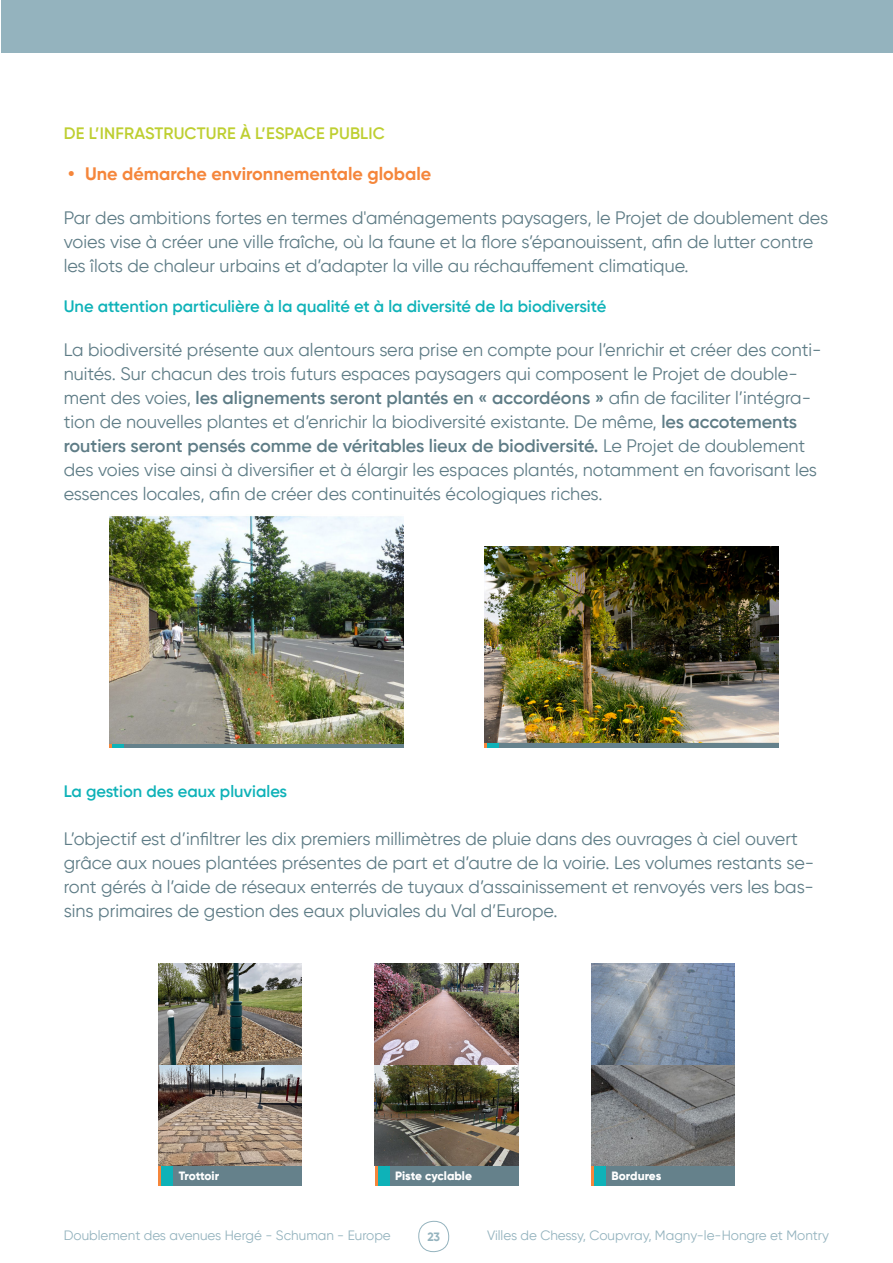
<style>
.page{position:relative;width:893px;height:1263px;background:#fff}
.page>*{position:absolute;margin:0;border:0;box-sizing:border-box;transform-origin:0 0}
.Texte_de_base{font:18px/24px "Gilroy";color:#5e7c86}
.t1{font:700 18px "Gilroy";color:#f5863b}
._5_Sous_Sous_Titre_turquoise{font:600 16.5px "Gilroy";color:#0eb2b8}
._3_Sous_Sous_Titre_Vert{font:600 16.5px "Gilroy";letter-spacing:.01em;color:#becf31}
.t2{font:13.5px "Gilroy";color:#94b3be}
.Infos_images{font:800 12px "Gilroy";letter-spacing:-.005em;color:#fff}
.t3{font:700 12px "Gilroy";color:#94b3be}
.s1{font-weight:600}
</style>
<div class="page">
<hr style="left:0;top:0;width:1px;height:52px;background:#94b3be">
<div style="left:418px;top:1221px;width:31px;height:31px;border:1px solid #94b3be;border-radius:15px"></div>
<div style="left:1px;top:0;width:892px;height:52px;background:#94b3be"></div>
<hr style="left:110px;top:744px;width:294px;height:4px;background:#65818b">
<hr style="left:110px;top:744px;width:14px;height:4px;background:#0eb2b8">
<svg style="left:109px;top:744px;width:3px;height:4px"></svg>
<img style="left:109px;top:515px;width:295px;height:229px">
<div style="left:484px;top:742px;width:294px;height:6px;background:#65818b"></div>
<div style="left:484px;top:742px;width:14px;height:6px;background:#0eb2b8"></div>
<svg style="left:484px;top:742px;width:3px;height:6px"></svg>
<img style="left:484px;top:547px;width:294px;height:195px">
<div style="left:375px;top:1166px;width:143px;height:19px;background:#65818b"></div>
<div style="left:375px;top:1166px;width:14px;height:19px;background:#0eb2b8"></div>
<hr style="left:375px;top:1166px;width:3px;height:19px;background:#f5863b">
<img style="left:375px;top:963px;width:143px;height:203px">
<div style="left:591px;top:1166px;width:143px;height:19px;background:#65818b"></div>
<div style="left:591px;top:1166px;width:14px;height:19px;background:#0eb2b8"></div>
<hr style="left:591px;top:1166px;width:3px;height:19px;background:#f5863b">
<img style="left:591px;top:963px;width:143px;height:203px">
<div style="left:158px;top:1166px;width:144px;height:19px;background:#65818b"></div>
<div style="left:158px;top:1166px;width:15px;height:19px;background:#0eb2b8"></div>
<hr style="left:158px;top:1166px;width:3px;height:19px;background:#f5863b">
<img style="left:158px;top:963px;width:144px;height:203px">
<p class="_3_Sous_Sous_Titre_Vert" style="left:64px;top:123px;width:322px">DE L’INFRASTRUCTURE À L’ESPACE PUBLIC</p>
<p class="t1" style="left:68px;top:163px;width:365px">• Une démarche environnementale globale</p>
<p class="Texte_de_base" style="left:64px;top:206px;width:766px">Par des ambitions fortes en termes d'aménagements paysagers, le Projet de doublement des voies vise à créer une ville fraîche, où la faune et la flore s’épanouissent, afin de lutter contre les îlots de chaleur urbains et d’adapter la ville au réchauffement climatique.</p>
<p class="_5_Sous_Sous_Titre_turquoise" style="left:64px;top:296px;width:544px">Une attention particulière à la qualité et à la diversité de la biodiversité</p>
<p class="Texte_de_base" style="left:64px;top:337px;width:759px">La biodiversité présente aux alentours sera prise en compte pour l’enrichir et créer des conti&shy;nuités. Sur chacun des trois futurs espaces paysagers qui composent le Projet de double&shy;ment des voies, <span class="s1">les alignements seront plantés en « accordéons »</span> afin de faciliter l’intégra&shy;tion de nouvelles plantes et d’enrichir la biodiversité existante. De même, <span class="s1">les accotements routiers seront pensés comme de véritables lieux de biodiversité.</span> Le Projet de doublement des voies vise ainsi à diversifier et à élargir les espaces plantés, notamment en favorisant les essences locales, afin de créer des continuités écologiques riches.</p>
<p class="_5_Sous_Sous_Titre_turquoise" style="left:64px;top:781px;width:225px">La gestion des eaux pluviales</p>
<p class="Texte_de_base" style="left:64px;top:826px;width:752px">L’objectif est d’infiltrer les dix premiers millimètres de pluie dans des ouvrages à ciel ouvert grâce aux noues plantées présentes de part et d’autre de la voirie. Les volumes restants se&shy;ront gérés à l’aide de réseaux enterrés de tuyaux d’assainissement et renvoyés vers les bas&shy;sins primaires de gestion des eaux pluviales du Val d’Europe.</p>
<p class="Infos_images" style="left:179px;top:1168px;width:42px">Trottoir</p>
<p class="Infos_images" style="left:395px;top:1168px;width:78px">Piste cyclable</p>
<p class="Infos_images" style="left:612px;top:1168px;width:51px">Bordures</p>
<p class="t2" style="left:64px;top:1226px;width:329px">Doublement des avenues Hergé - Schuman - Europe</p>
<p class="t3" style="left:427px;top:1229px;width:14px">23</p>
<p class="t2" style="left:487px;top:1226px;width:344px">Villes de Chessy, Coupvray, Magny-le-Hongre et Montry</p>
</div>
